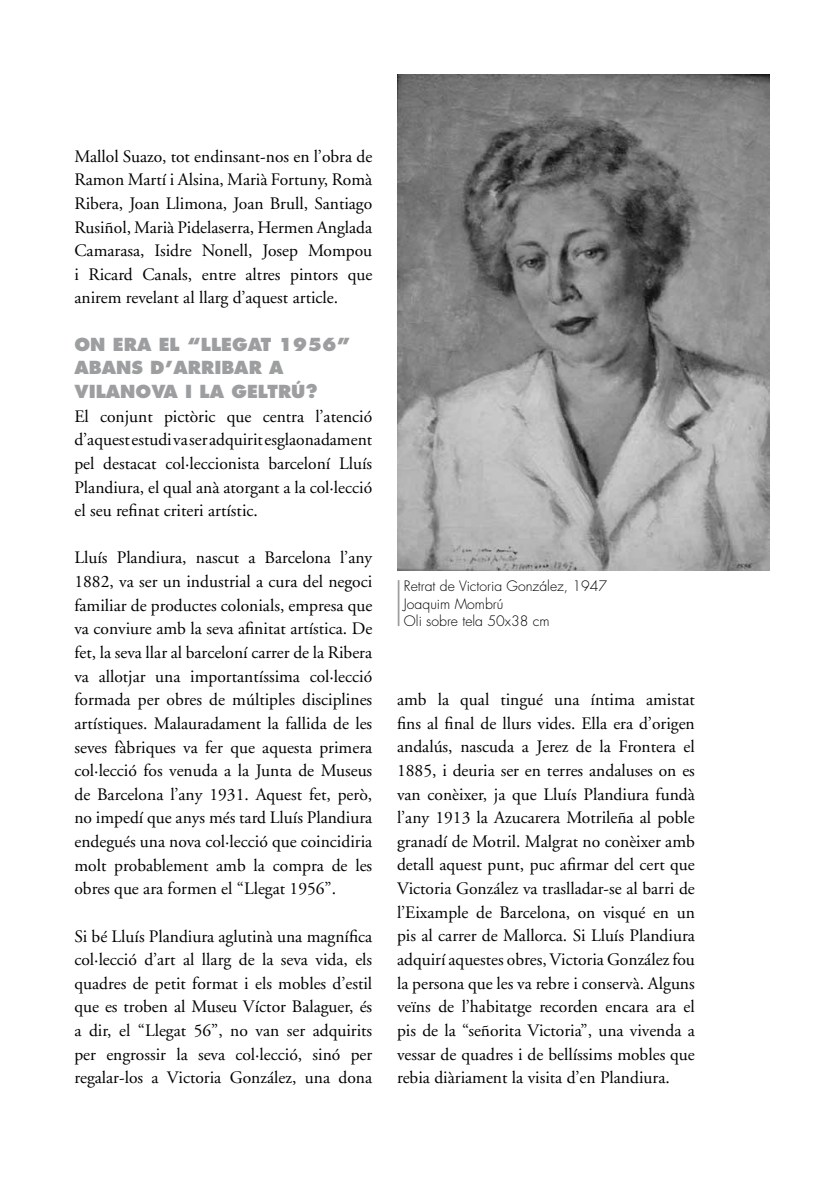
<style>
.page{position:relative;width:819px;height:1191px;background:#fff}
.page>*{position:absolute;margin:0;border:0;box-sizing:border-box;transform-origin:0 0}
.t1{font:17.5px/23.6px "Adobe Garamond";color:#000;text-align:justify}
.t2{font:800 17.5px "Futura";color:#9c9e9f}
.t3{font:300 14px/17.5px "Futura";color:#000}
</style>
<div class="page">
<img style="left:397px;top:74px;width:372px;height:496px">
<hr style="left:397px;top:580px;width:2px;height:46px;background:#9c9e9f">
<p class="t1" style="left:74px;top:145px;width:299px">Mallol Suazo, tot endinsant-nos en l’obra de Ramon Martí i Alsina, Marià Fortuny, Romà Ribera, Joan Llimona, Joan Brull, Santiago Rusiñol, Marià Pidelaserra, Hermen Anglada Camarasa, Isidre Nonell, Josep Mompou i Ricard Canals, entre altres pintors que anirem revelant al llarg d’aquest article.</p>
<p class="t2" style="left:74px;top:333px;width:150px">ON ERA EL “LLEGAT</p>
<p class="t2" style="left:278px;top:333px;width:74px">1956”</p>
<p class="t2" style="left:74px;top:357px;width:15px">ABANS</p>
<p class="t2" style="left:150px;top:357px;width:37px">D’ARRIBAR</p>
<p class="t2" style="left:269px;top:357px;width:16px">A</p>
<p class="t2" style="left:74px;top:380px;width:28px">VILANOVA</p>
<p class="t2" style="left:185px;top:380px;width:74px">I LA GELTR</p>
<p class="t2" style="left:291px;top:380px;width:28px">Ú?</p>
<p class="t1" style="left:74px;top:405px;width:299px">El conjunt pictòric que centra l’atenció d’aquest estudi va ser adquirit esglaonadament pel destacat col·leccionista barceloní Lluís Plandiura, el qual anà atorgant a la col·lecció el seu refinat criteri artístic.</p>
<p class="t1" style="left:74px;top:546px;width:299px">Lluís Plandiura, nascut a Barcelona l’any 1882, va ser un industrial a cura del negoci familiar de productes colonials, empresa que va conviure amb la seva afinitat artística. De fet, la seva llar al barceloní carrer de la Ribera va allotjar una importantíssima col·lecció formada per obres de múltiples disciplines artístiques. Malauradament la fallida de les seves fàbriques va fer que aquesta primera col·lecció fos venuda a la Junta de Museus de Barcelona l’any 1931. Aquest fet, però, no impedí que anys més tard Lluís Plandiura endegués una nova col·lecció que coincidiria molt probablement amb la compra de les obres que ara formen el “Llegat 1956”.</p>
<p class="t1" style="left:74px;top:924px;width:299px">Si bé Lluís Plandiura aglutinà una magnífica col·lecció d’art al llarg de la seva vida, els quadres de petit format i els mobles d’estil que es troben al Museu Víctor Balaguer, és a dir, el “Llegat 56”, no van ser adquirits per engrossir la seva col·lecció, sinó per regalar-los a Victoria González, una dona</p>
<p class="t3" style="left:404px;top:577px;width:205px">Retrat de Victoria González, 1947<br>Joaquim Mombrú<br>Oli sobre tela 50x38 cm</p>
<p class="t1" style="left:397px;top:688px;width:299px">amb la qual tingué una íntima amistat fins al final de llurs vides. Ella era d’origen andalús, nascuda a Jerez de la Frontera el 1885, i deuria ser en terres andaluses on es van conèixer, ja que Lluís Plandiura fundà l’any 1913 la Azucarera Motrileña al poble granadí de Motril. Malgrat no conèixer amb detall aquest punt, puc afirmar del cert que Victoria González va traslladar-se al barri de l’Eixample de Barcelona, on visqué en un pis al carrer de Mallorca. Si Lluís Plandiura adquirí aquestes obres, Victoria González fou la persona que les va rebre i conservà. Alguns veïns de l’habitatge recorden encara ara el pis de la “señorita Victoria”, una vivenda a vessar de quadres i de bellíssims mobles que rebia diàriament la visita d’en Plandiura.</p>
</div>
